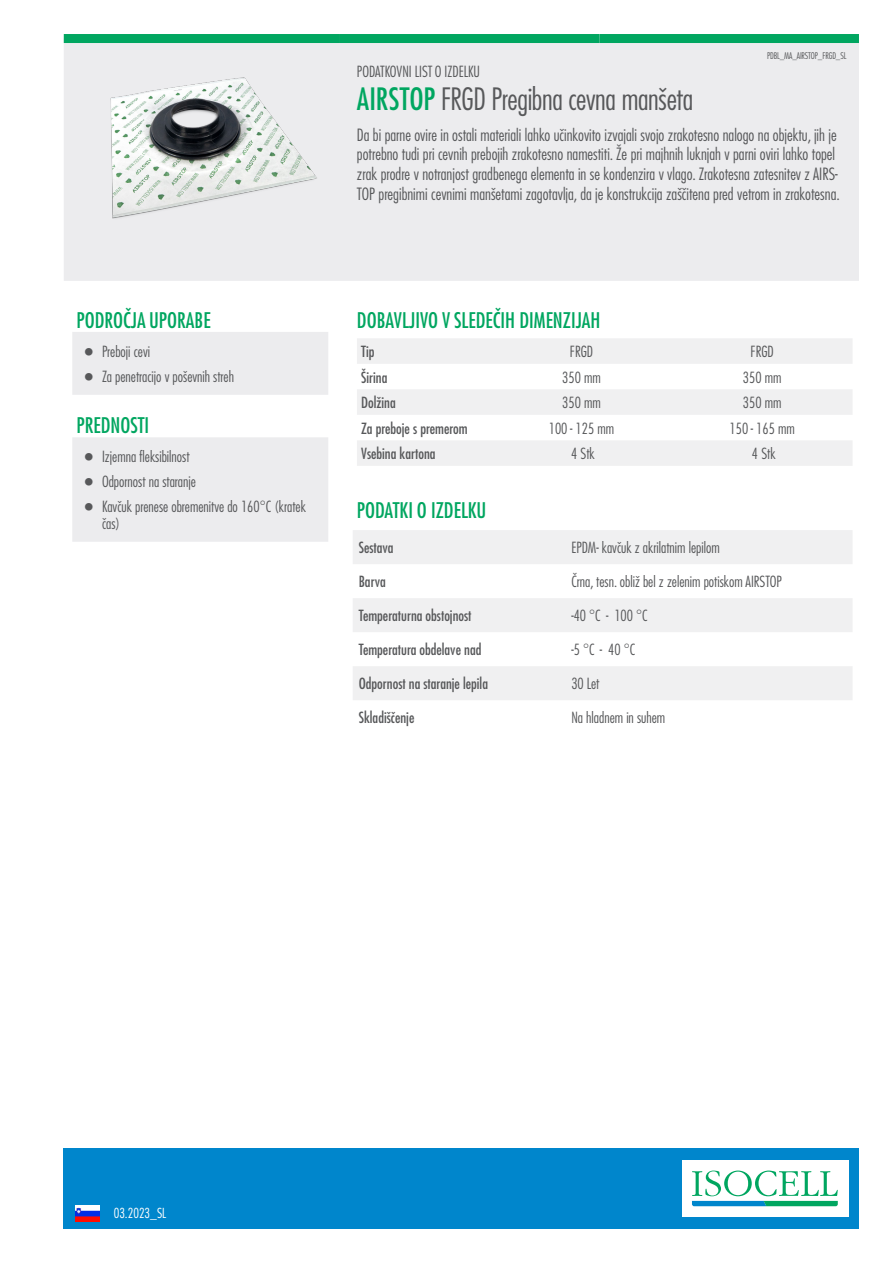
<style>
.page{position:relative;width:893px;height:1263px;background:#fff}
.page>*{position:absolute;margin:0;border:0;box-sizing:border-box;transform-origin:0 0}
.t1{font:300 condensed 30px "Futura LT Pro";letter-spacing:-.01em;color:#57585a}
.t2{font:500 condensed 21px "Futura LT Pro";color:#00a660}
.t3{font:300 condensed 16.5px/19.8px "Futura LT Pro";color:#57585a}
.t4{font:300 condensed 15px/25px "Futura LT Pro";color:#57585a}
.t5{font:500 condensed 15px "Futura LT Pro";color:#57585a}
.t6{font:300 condensed 13.5px "Futura LT Pro";color:#fff}
.t7{font:300 condensed 9px "Futura LT Pro";letter-spacing:-.01em;color:#57585a}
.s1{font-weight:500;color:#00a660}
</style>
<div class="page">
<div style="left:64px;top:1148px;width:795px;height:81px;background:#0086cc"></div>
<div style="left:682px;top:1160px;width:166px;height:57px;background:#fff"></div>
<svg style="left:692px;top:1170px;width:146px;height:36px"></svg>
<img style="left:75px;top:1205px;width:24px;height:16px">
<div style="left:64px;top:43px;width:795px;height:238px;background:#ececee"></div>
<div style="left:64px;top:34px;width:276px;height:9px;background:#00a660"></div>
<div style="left:340px;top:34px;width:259px;height:9px;background:#00a660"></div>
<div style="left:599px;top:34px;width:260px;height:9px;background:#00a660"></div>
<svg style="left:72px;top:332px;width:256px;height:210px;fill:#ececee"></svg>
<svg style="left:357px;top:338px;width:495px;height:128px;fill:#f0f0f1"></svg>
<svg style="left:353px;top:530px;width:499px;height:170px;fill:#f0f0f1"></svg>
<img style="left:64px;top:47px;width:281px;height:196px">
<svg style="left:85px;top:348px;width:8px;height:7px"></svg>
<svg style="left:85px;top:373px;width:8px;height:7px"></svg>
<svg style="left:85px;top:453px;width:8px;height:8px"></svg>
<svg style="left:85px;top:478px;width:8px;height:8px"></svg>
<svg style="left:85px;top:503px;width:8px;height:8px"></svg>
<p class="t2" style="left:77px;top:305px;width:136px">PODROČJA UPORABE</p>
<p class="t4" style="left:102px;top:339px;width:134px">Preboji cevi<br>Za penetracijo v poševnih streh</p>
<p class="t2" style="left:77px;top:411px;width:74px">PREDNOSTI</p>
<p class="t4" style="left:102px;top:444px;width:205px">Izjemna fleksibilnost<br>Odpornost na staranje<br>Kavčuk prenese obremenitve do 160°C (kratek</p>
<p class="t4" style="left:102px;top:511px;width:20px">čas)</p>
<p class="t4" style="left:357px;top:59px;width:124px">PODATKOVNI LIST O IZDELKU</p>
<p class="t7" style="left:767px;top:50px;width:81px">PDBL_MA_AIRSTOP_FRGD_SL</p>
<h1 class="t1" style="left:357px;top:80px;width:338px"><span class="s1">AIRSTOP</span> FRGD Pregibna cevna manšeta</h1>
<p class="t3" style="left:357px;top:125px;width:484px">Da bi parne ovire in ostali materiali lahko učinkovito izvajali svojo zrakotesno nalogo na objektu, jih je potrebno tudi pri cevnih prebojih zrakotesno namestiti. Že pri majhnih luknjah v parni oviri lahko topel zrak prodre v notranjost gradbenega elementa in se kondenzira v vlago. Zrakotesna zatesnitev z AIRS-TOP pregibnimi cevnimi manšetami zagotavlja, da je konstrukcija zaščitena pred vetrom in zrakotesna.</p>
<p class="t2" style="left:357px;top:305px;width:245px">DOBAVLJIVO V SLEDEČIH DIMENZIJAH</p>
<p class="t5" style="left:361px;top:341px;width:15px">Tip</p>
<p class="t4" style="left:570px;top:339px;width:25px">FRGD</p>
<p class="t4" style="left:751px;top:339px;width:25px">FRGD</p>
<p class="t5" style="left:361px;top:367px;width:28px">Širina</p>
<p class="t4" style="left:562px;top:365px;width:40px">350 mm</p>
<p class="t4" style="left:743px;top:365px;width:40px">350 mm</p>
<p class="t5" style="left:361px;top:392px;width:36px">Dolžina</p>
<p class="t4" style="left:562px;top:390px;width:40px">350 mm</p>
<p class="t4" style="left:743px;top:390px;width:40px">350 mm</p>
<p class="t5" style="left:361px;top:418px;width:108px">Za preboje s premerom</p>
<p class="t4" style="left:549px;top:416px;width:67px">100 - 125 mm</p>
<p class="t4" style="left:729px;top:416px;width:67px">150 - 165 mm</p>
<p class="t5" style="left:361px;top:443px;width:76px">Vsebina kartona</p>
<p class="t4" style="left:571px;top:441px;width:25px">4 Stk</p>
<p class="t4" style="left:752px;top:441px;width:25px">4 Stk</p>
<p class="t2" style="left:357px;top:495px;width:131px">PODATKI O IZDELKU</p>
<p class="t5" style="left:359px;top:537px;width:36px">Sestava</p>
<p class="t4" style="left:571px;top:535px;width:150px">EPDM- kavčuk z akrilatnim lepilom</p>
<p class="t5" style="left:359px;top:571px;width:29px">Barva</p>
<p class="t4" style="left:571px;top:569px;width:212px">Črna, tesn. obliž bel z zelenim potiskom AIRSTOP</p>
<p class="t5" style="left:359px;top:605px;width:114px">Temperaturna obstojnost</p>
<p class="t4" style="left:571px;top:603px;width:78px">-40 °C - 100 °C</p>
<p class="t5" style="left:359px;top:639px;width:124px">Temperatura obdelave nad</p>
<p class="t4" style="left:571px;top:637px;width:65px">-5 °C - 40 °C</p>
<p class="t5" style="left:359px;top:673px;width:131px">Odpornost na staranje lepila</p>
<p class="t4" style="left:571px;top:671px;width:30px">30 Let</p>
<p class="t5" style="left:359px;top:707px;width:57px">Skladiščenje</p>
<p class="t4" style="left:571px;top:705px;width:96px">Na hladnem in suhem</p>
<p class="t6" style="left:114px;top:1204px;width:54px">03.2023_SL</p>
</div>
